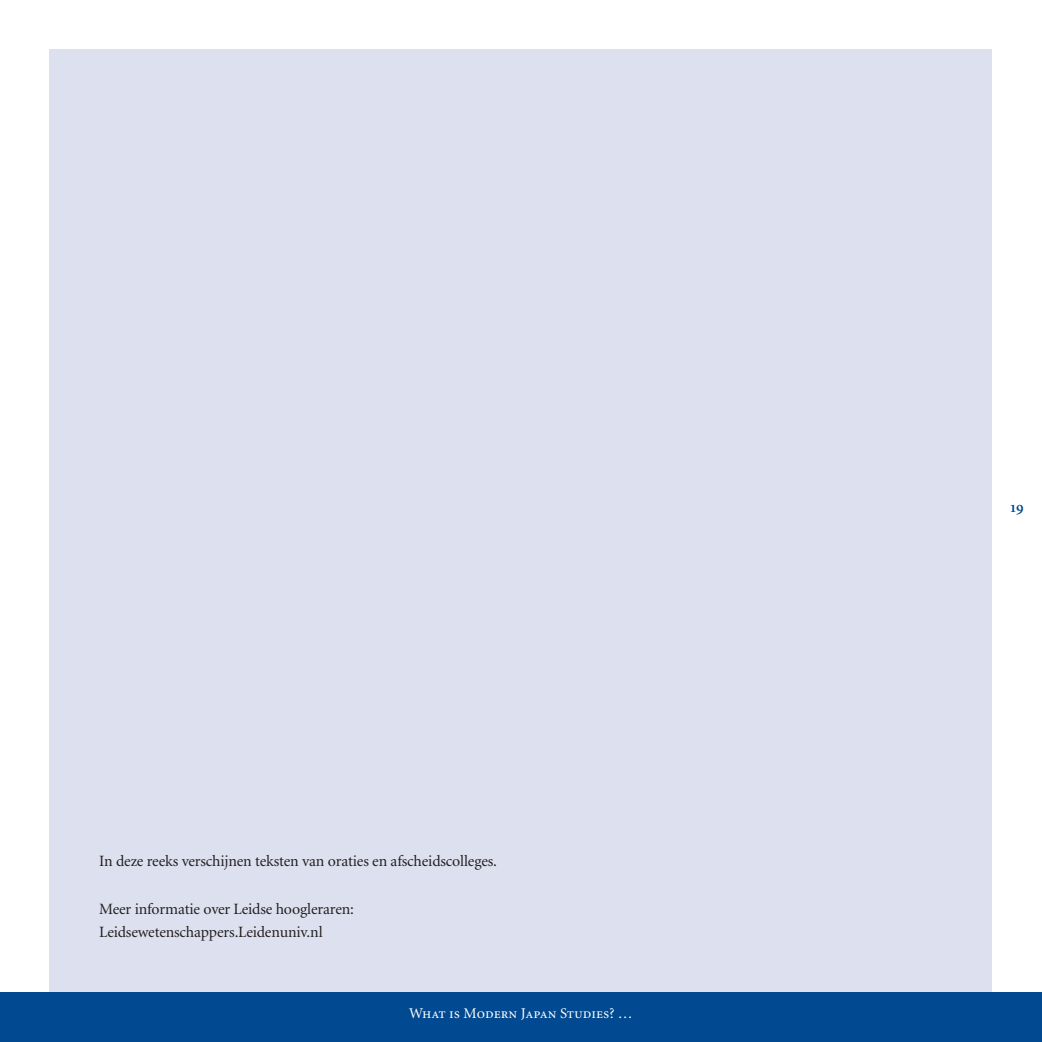
<style>
.page{position:relative;width:1042px;height:1042px;background:#fff}
.page>*{position:absolute;margin:0;border:0;box-sizing:border-box;transform-origin:0 0}
.t1{font:15.75px/23.6px "Minion";letter-spacing:-.01em;color:#231f20}
.t2{font:15.75px "Minion Semibold SC";color:#014990}
.t3{font:14.88px "Minion Regular SC";color:#fff}
</style>
<div class="page">
<div style="left:50px;top:50px;width:942px;height:992px;background:#dde1ef"></div>
<div style="left:0;top:992px;width:1042px;height:50px;background:#014990"></div>
<p class="t1" style="left:99px;top:850px;width:399px">In deze reeks verschijnen teksten van oraties en afscheidscolleges.</p>
<p class="t1" style="left:99px;top:897px;width:256px">Meer informatie over Leidse hoogleraren:<br>Leidsewetenschappers.Leidenuniv.nl</p>
<p class="t3" style="left:409px;top:1006px;width:225px">What is Modern Japan Studies? …</p>
<p class="t2" style="left:1010px;top:499px;width:15px">19</p>
</div>
